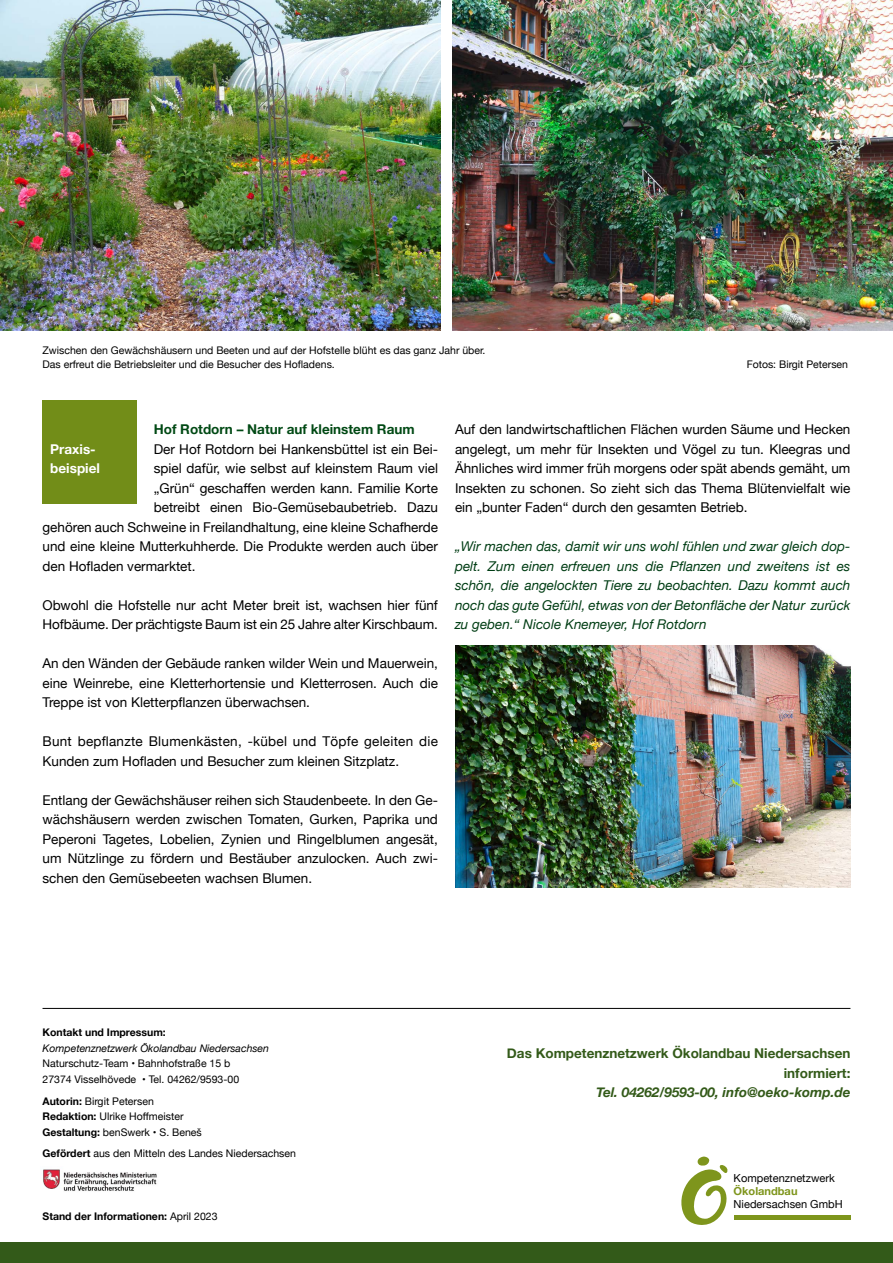
<style>
.page{position:relative;width:893px;height:1263px;background:#fff}
.page>*{position:absolute;margin:0;border:0;box-sizing:border-box;transform-origin:0 0}
.t1{font:13.5px/19.5px "Helvetica Neue";color:#000;text-align:justify}
.t2{font:italic 13.5px/19.5px "Helvetica Neue";color:#003d14;text-align:justify}
.t3{font:13.5px/19.5px "Helvetica Neue";letter-spacing:.02em;color:#000}
.t4{font:700 13.5px/19.5px "Helvetica Neue";color:#335a19;text-align:right}
.t5{font:italic 700 13.5px "Helvetica Neue";color:#335a19}
.t6{font:700 13.5px "Helvetica Neue";color:#004914}
.t7{font:700 13.5px/19.5px "Helvetica Neue";color:#fff}
.t8{font:11.1px "Helvetica Neue";color:#000}
.t9{font:700 11.1px "Helvetica Neue";color:#7e951c}
.t10{font:10.5px/15.6px "Helvetica Neue";color:#000}
.t11{font:700 10.5px "Helvetica Neue";color:#000}
.t12{font:italic 10.5px "Helvetica Neue";color:#000}
.s1{font-weight:700}
.s2{font-weight:400}
</style>
<div class="page">
<div style="left:0;top:1242px;width:893px;height:21px;background:#335a19"></div>
<img style="left:43px;top:1169px;width:114px;height:22px">
<hr style="left:43px;top:1008px;width:807px;height:1px;background:#000">
<div style="left:43px;top:400px;width:94px;height:104px;background:#728d18"></div>
<img style="left:452px;top:0;width:441px;height:330px">
<img style="left:455px;top:646px;width:395px;height:241px">
<img style="left:0;top:0;width:441px;height:330px">
<div style="left:734px;top:1215px;width:116px;height:5px;background:#7e951c"></div>
<svg style="left:681px;top:1156px;width:47px;height:69px"></svg>
<p class="t10" style="left:43px;top:345px;width:445px;line-height:13.5px">Zwischen den Gewächshäusern und Beeten und auf der Hofstelle blüht es das ganz Jahr über.<br>Das erfreut die Betriebsleiter und die Besucher des Hofladens.</p>
<p class="t10" style="left:747px;top:357px;width:103px">Fotos: Birgit Petersen</p>
<p class="t6" style="left:154px;top:419px;width:262px">Hof Rotdorn – Natur auf kleinstem Raum</p>
<p class="t1" style="left:154px;top:440px;width:286px">Der Hof Rotdorn bei Hankensbüttel ist ein Bei-</p>
<p class="t1" style="left:154px;top:459px;width:286px">spiel dafür, wie selbst auf kleinstem Raum viel</p>
<p class="t1" style="left:154px;top:479px;width:286px">„Grün“ geschaffen werden kann. Familie Korte</p>
<p class="t1" style="left:154px;top:498px;width:286px">betreibt einen Bio-Gemüsebaubetrieb. Dazu</p>
<p class="t1" style="left:43px;top:518px;width:397px">gehören auch Schweine in Freilandhaltung, eine kleine Schafherde</p>
<p class="t1" style="left:43px;top:537px;width:397px">und eine kleine Mutterkuhherde. Die Produkte werden auch über</p>
<p class="t1" style="left:43px;top:557px;width:155px">den Hofladen vermarktet.</p>
<p class="t1" style="left:43px;top:596px;width:397px">Obwohl die Hofstelle nur acht Meter breit ist, wachsen hier fünf<br>Hofbäume. Der prächtigste Baum ist ein 25 Jahre alter Kirschbaum.</p>
<p class="t1" style="left:43px;top:654px;width:397px">An den Wänden der Gebäude ranken wilder Wein und Mauerwein, eine Weinrebe, eine Kletterhortensie und Kletterrosen. Auch die Treppe ist von Kletterpflanzen überwachsen.</p>
<p class="t3" style="left:43px;top:732px;width:397px">Bunt bepflanzte Blumenkästen, -kübel und Töpfe geleiten die<br>Kunden zum Hofladen und Besucher zum kleinen Sitzplatz.</p>
<p class="t1" style="left:43px;top:791px;width:397px">Entlang der Gewächshäuser reihen sich Staudenbeete. In den Ge&shy;wächshäusern werden zwischen Tomaten, Gurken, Paprika und Peperoni Tagetes, Lobelien, Zynien und Ringelblumen angesät, um Nützlinge zu fördern und Bestäuber anzulocken. Auch zwi&shy;schen den Gemüsebeeten wachsen Blumen.</p>
<p class="t7" style="left:50px;top:440px;width:51px">Praxis&shy;beispiel</p>
<p class="t1" style="left:455px;top:421px;width:397px">Auf den landwirtschaftlichen Flächen wurden Säume und Hecken angelegt, um mehr für Insekten und Vögel zu tun. Kleegras und Ähnliches wird immer früh morgens oder spät abends gemäht, um Insekten zu schonen. So zieht sich das Thema Blütenvielfalt wie ein „bunter Faden“ durch den gesamten Betrieb.</p>
<p class="t2" style="left:455px;top:537px;width:397px">„Wir machen das, damit wir uns wohl fühlen und zwar gleich dop&shy;pelt. Zum einen erfreuen uns die Pflanzen und zweitens ist es schön, die angelockten Tiere zu beobachten. Dazu kommt auch noch das gute Gefühl, etwas von der Betonfläche der Natur zurück zu geben.“ Nicole Knemeyer, Hof Rotdorn</p>
<p class="t11" style="left:43px;top:1024px;width:125px">Kontakt und Impressum:</p>
<p class="t12" style="left:43px;top:1040px;width:228px">Kompetenznetzwerk Ökolandbau Niedersachsen</p>
<p class="t10" style="left:43px;top:1056px;width:198px">Naturschutz-Team • Bahnhofstraße 15 b<br>27374 Visselhövede • Tel. 04262/9593-00</p>
<p class="t10" style="left:43px;top:1094px;width:161px"><span class="s1">Autorin:</span> Birgit Petersen<br><span class="s1">Redaktion:</span> Ulrike Hoffmeister<br><span class="s1">Gestaltung:</span> benSwerk • S. Beneš</p>
<p class="t10" style="left:43px;top:1146px;width:255px"><span class="s1">Gefördert</span> aus den Mitteln des Landes Niedersachsen</p>
<p class="t11" style="left:43px;top:1208px;width:177px">Stand der Informationen: <span class="s2">April 2023</span></p>
<p class="t4" style="left:507px;top:1044px;width:345px">Das Kompetenznetzwerk Ökolandbau Niedersachsen informiert:</p>
<p class="t5" style="left:596px;top:1082px;width:256px">Tel. 04262/9593-00, info@oeko-komp.de</p>
<p class="t8" style="left:734px;top:1169px;width:103px">Kompetenznetzwerk</p>
<p class="t9" style="left:734px;top:1182px;width:65px">Ökolandbau</p>
<p class="t8" style="left:734px;top:1196px;width:111px">Niedersachsen GmbH</p>
</div>
